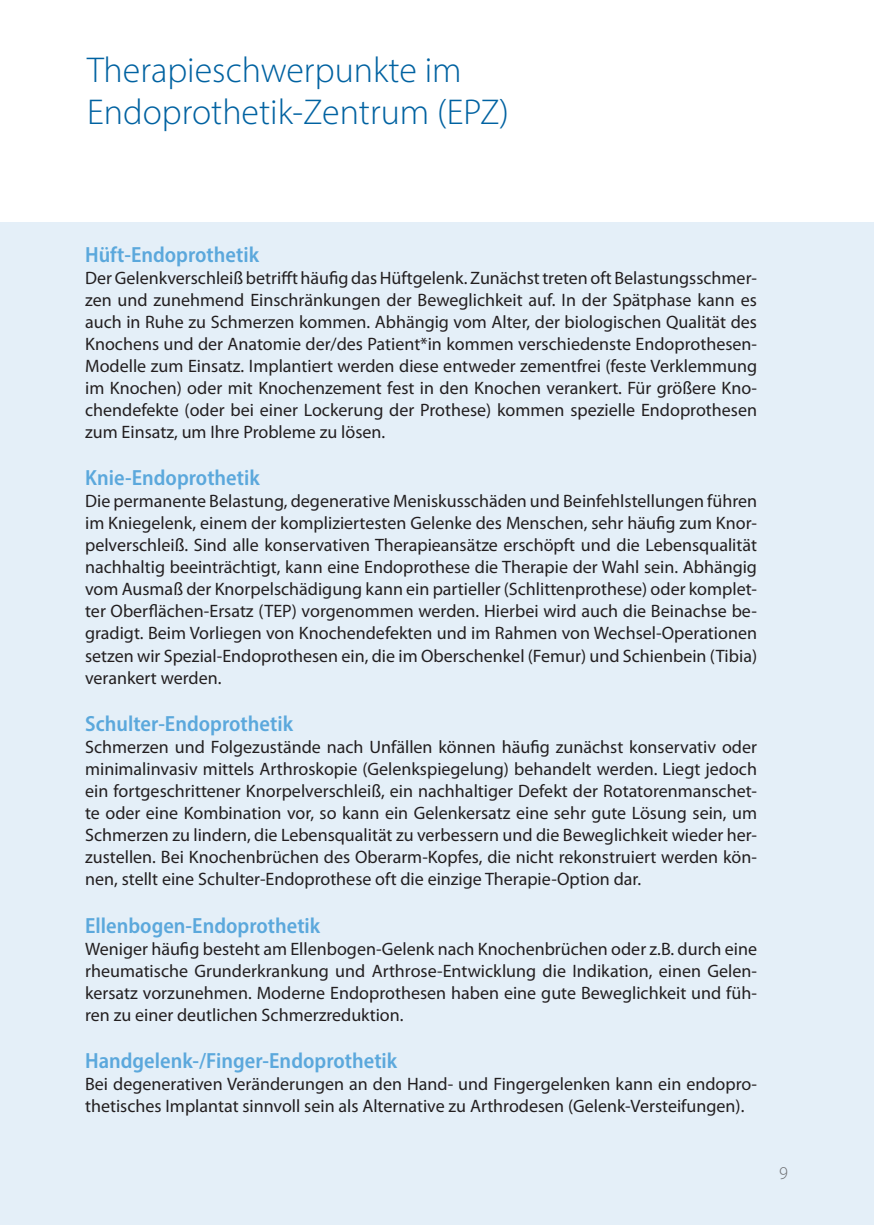
<style>
.page{position:relative;width:874px;height:1225px;background:#fff}
.page>*{position:absolute;margin:0;border:0;box-sizing:border-box;transform-origin:0 0}
.t1{font:36px/42px "Myriad Variable Concept";color:#0062a1}
.t2{font:22px "Myriad Variable Concept";color:#5ba8dc}
.t3{font:18px/22px "Myriad Pro";color:#231f20;text-align:justify}
.t4{font:18px "Myriad Variable Concept";color:#6c6d70}
</style>
<div class="page">
<div style="left:0;top:223px;width:873px;height:1002px;background:#e4eff8"></div>
<h1 class="t1" style="left:87px;top:49px;width:423px">Therapieschwerpunkte im<br>Endoprothetik-Zentrum (EPZ)</h1>
<p class="t2" style="left:85px;top:241px;width:175px">Hüft-Endoprothetik</p>
<p class="t3" style="left:85px;top:266px;width:673px">Der Gelenkverschleiß betrifft häufig das Hüftgelenk. Zunächst treten oft Belastungsschmer&shy;zen und zunehmend Einschränkungen der Beweglichkeit auf. In der Spätphase kann es auch in Ruhe zu Schmerzen kommen. Abhängig vom Alter, der biologischen Qualität des Knochens und der Anatomie der/des Patient*in kommen verschiedenste Endoprothesen-Modelle zum Einsatz. Implantiert werden diese entweder zementfrei (feste Verklemmung im Knochen) oder mit Knochenzement fest in den Knochen verankert. Für größere Kno&shy;chendefekte (oder bei einer Lockerung der Prothese) kommen spezielle Endoprothesen zum Einsatz, um Ihre Probleme zu lösen.</p>
<p class="t2" style="left:85px;top:465px;width:176px">Knie-Endoprothetik</p>
<p class="t3" style="left:85px;top:490px;width:673px">Die permanente Belastung, degenerative Meniskusschäden und Beinfehlstellungen führen im Kniegelenk, einem der kompliziertesten Gelenke des Menschen, sehr häufig zum Knor&shy;pelverschleiß. Sind alle konservativen Therapieansätze erschöpft und die Lebensqualität nachhaltig beeinträchtigt, kann eine Endoprothese die Therapie der Wahl sein. Abhängig vom Ausmaß der Knorpelschädigung kann ein partieller (Schlittenprothese) oder komplet&shy;ter Oberflächen-Ersatz (TEP) vorgenommen werden. Hierbei wird auch die Beinachse be&shy;gradigt. Beim Vorliegen von Knochendefekten und im Rahmen von Wechsel-Operationen setzen wir Spezial-Endoprothesen ein, die im Oberschenkel (Femur) und Schienbein (Tibia) verankert werden.</p>
<p class="t2" style="left:85px;top:711px;width:209px">Schulter-Endoprothetik</p>
<p class="t3" style="left:85px;top:736px;width:673px">Schmerzen und Folgezustände nach Unfällen können häufig zunächst konservativ oder minimalinvasiv mittels Arthroskopie (Gelenkspiegelung) behandelt werden. Liegt jedoch ein fortgeschrittener Knorpelverschleiß, ein nachhaltiger Defekt der Rotatorenmanschet&shy;te oder eine Kombination vor, so kann ein Gelenkersatz eine sehr gute Lösung sein, um Schmerzen zu lindern, die Lebensqualität zu verbessern und die Beweglichkeit wieder her&shy;zustellen. Bei Knochenbrüchen des Oberarm-Kopfes, die nicht rekonstruiert werden kön&shy;nen, stellt eine Schulter-Endoprothese oft die einzige Therapie-Option dar.</p>
<p class="t2" style="left:85px;top:912px;width:236px">Ellenbogen-Endoprothetik</p>
<p class="t3" style="left:85px;top:937px;width:673px">Weniger häufig besteht am Ellenbogen-Gelenk nach Knochenbrüchen oder z.B. durch eine rheumatische Grunderkrankung und Arthrose-Entwicklung die Indikation, einen Gelen&shy;kersatz vorzunehmen. Moderne Endoprothesen haben eine gute Beweglichkeit und füh&shy;ren zu einer deutlichen Schmerzreduktion.</p>
<p class="t2" style="left:85px;top:1048px;width:313px">Handgelenk-/Finger-Endoprothetik</p>
<p class="t3" style="left:85px;top:1073px;width:673px">Bei degenerativen Veränderungen an den Hand- und Fingergelenken kann ein endopro&shy;thetisches Implantat sinnvoll sein als Alternative zu Arthrodesen (Gelenk-Versteifungen).</p>
<p class="t4" style="left:778px;top:1162px;width:10px">9</p>
</div>
